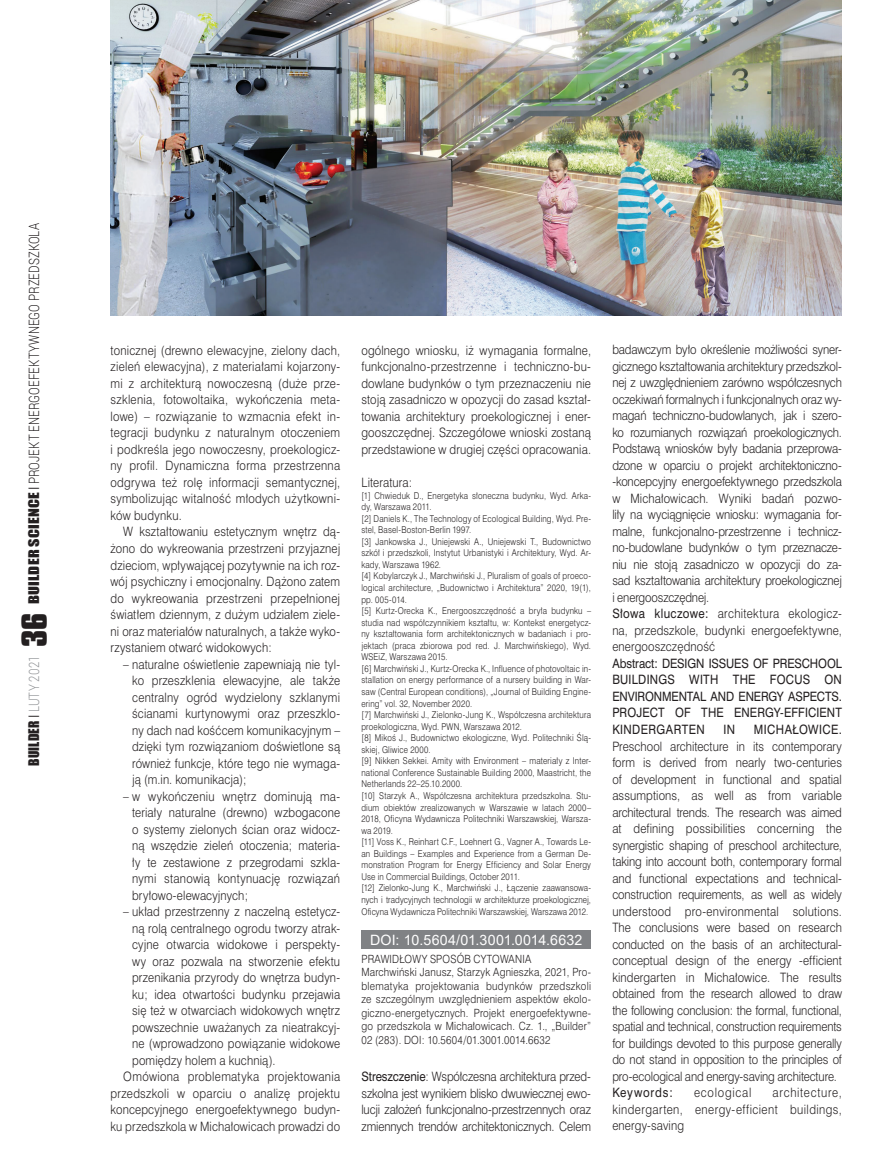
<style>
.page{position:relative;width:893px;height:1170px;background:#fff}
.page>*{position:absolute;margin:0;border:0;box-sizing:border-box;transform-origin:0 0}
.t1{font:300 14.25px "Roboto";letter-spacing:.01em;color:#231f20;scale:.8 1}
.Fot_podpis{font:14.25px "Arial";letter-spacing:.01em;color:#fff}
.t2{font:300 14.25px "Roboto";letter-spacing:.005em;color:#939598;scale:.8 1}
.tekst_swiss{font:12px/16.5px "Swis 721 Lt PL";letter-spacing:.015em;color:#231f20;text-align:justify;scale:.89 1}
.ABSTRAKT_ANGIELSKI{font:12px/16.5px "Swis 721 Lt PL";letter-spacing:.015em;color:#231f20;text-align:justify;scale:.89 1}
.ABSTRAKT_POLSKI{font:12px/16.5px "Swis 721 Lt PL";letter-spacing:-.01em;color:#231f20;text-align:justify;scale:.89 1}
.ABSTRAKT_ANGIELSKI-2{font:12px/16.5px "Swis 721 PL";letter-spacing:.015em;color:#231f20;text-align:justify;scale:.89 1}
.LIITERATURA{font:12px "Swis 721 Lt PL";letter-spacing:.01em;color:#231f20;scale:.89 1}
.ABSTRAKT_ANGIELSKI-3{font:12px "Swis 721 Lt PL";letter-spacing:.065em;color:#231f20;scale:.89 1}
.ABSTRAKT_ANGIELSKI-4{font:12px "Swis 721 PL";letter-spacing:.065em;color:#231f20;scale:.89 1}
.PRAWIDLOWY_SPOSOB_CY{font:10.5px/13.5px "Swis 721 Lt PL";letter-spacing:.02em;color:#231f20;text-align:justify;scale:.89 1}
.LITERATURA_WYLICZENI{font:8.7px/11.6px "Swis 721 Lt PL";letter-spacing:.02em;color:#231f20;text-align:justify;scale:.86 1}
.s1{font-family:"Impact";font-weight:400;font-size:13.5px}
.s2{font-family:"Swis 721 Lt PL";font-weight:400;font-size:13.5px}
.s3{font-family:"Impact";font-weight:400;font-size:13.5px;color:#231f20}
.s4{font-family:"Swis 721 Lt PL";font-weight:400;font-size:13.5px;color:#231f20}
.s5{font-family:"Compacta PL";font-weight:700;font-size:30px;color:#231f20}
.s6{font-family:"Swis 721 PL"}
</style>
<div class="page">
<div style="left:361px;top:930px;width:230px;height:19px;background:#808285"></div>
<img style="left:111px;top:0;width:731px;height:315px">
<p class="t1" style="left:24px;top:604px;width:478px;rotate:-90deg"><span class="s1">BUILDER SCIENCE</span> <span class="s2">I</span> PROJEKT ENERGOEFEKTYWNEGO PRZEDSZKOLA</p>
<p class="t2" style="left:24px;top:765px;width:192px;rotate:-90deg"><span class="s3">BUILDER</span> <span class="s4">I</span> LUTY 2021 <span class="s5">36</span></p>
<p class="tekst_swiss" style="left:111px;top:342px;width:259px">tonicznej (drewno elewacyjne, zielony dach, zieleń elewacyjna), z materiałami kojarzony&shy;mi z architekturą nowoczesną (duże prze&shy;szklenia, fotowoltaika, wykończenia meta&shy;lowe) – rozwiązanie to wzmacnia efekt in&shy;tegracji budynku z naturalnym otoczeniem i podkreśla jego nowoczesny, proekologicz&shy;ny profil. Dynamiczna forma przestrzenna odgrywa też rolę informacji semantycznej, symbolizując witalność młodych użytkowni&shy;ków budynku.</p>
<p class="tekst_swiss" style="left:111px;top:523px;width:259px;text-indent:13px">W kształtowaniu estetycznym wnętrz dą&shy;żono do wykreowania przestrzeni przyjaznej dzieciom, wpływającej pozytywnie na ich roz&shy;wój psychiczny i emocjonalny. Dążono zatem do wykreowania przestrzeni przepełnionej światłem dziennym, z dużym udziałem ziele&shy;ni oraz materiałów naturalnych, a także wyko&shy;rzystaniem otwarć widokowych:</p>
<p class="tekst_swiss" style="left:132px;top:655px;width:235px;text-indent:-9px">– naturalne oświetlenie zapewniają nie tyl&shy;ko przeszklenia elewacyjne, ale także centralny ogród wydzielony szklanymi ścianami kurtynowymi oraz przeszklo&shy;ny dach nad kośćcem komunikacyjnym – dzięki tym rozwiązaniom doświetlone są również funkcje, które tego nie wymaga&shy;ją (m.in. komunikacja);</p>
<p class="tekst_swiss" style="left:132px;top:787px;width:235px;text-indent:-9px">– w wykończeniu wnętrz dominują ma&shy;teriały naturalne (drewno) wzbogacone o systemy zielonych ścian oraz widocz&shy;ną wszędzie zieleń otoczenia; materia&shy;ły te zestawione z przegrodami szkla&shy;nymi stanowią kontynuację rozwiązań bryłowo-elewacyjnych;</p>
<p class="tekst_swiss" style="left:132px;top:903px;width:235px;text-indent:-9px">– układ przestrzenny z naczelną estetycz&shy;ną rolą centralnego ogrodu tworzy atrak&shy;cyjne otwarcia widokowe i perspekty&shy;wy oraz pozwala na stworzenie efektu przenikania przyrody do wnętrza budyn&shy;ku; idea otwartości budynku przejawia się też w otwarciach widokowych wnętrz powszechnie uważanych za nieatrakcyj&shy;ne (wprowadzono powiązanie widokowe pomiędzy holem a kuchnią).</p>
<p class="tekst_swiss" style="left:111px;top:1068px;width:260px;text-indent:13px">Omówiona problematyka projektowania przedszkoli w oparciu o analizę projektu koncepcyjnego energoefektywnego budyn&shy;ku przedszkola w Michałowicach prowadzi do</p>
<p class="tekst_swiss" style="left:361px;top:342px;width:259px">ogólnego wniosku, iż wymagania formalne, funkcjonalno-przestrzenne i techniczno-bu&shy;dowlane budynków o tym przeznaczeniu nie stoją zasadniczo w opozycji do zasad kształ&shy;towania architektury proekologicznej i ener&shy;gooszczędnej. Szczegółowe wnioski zostaną przedstawione w drugiej części opracowania.</p>
<p class="LIITERATURA" style="left:361px;top:474px;width:59px">Literatura:</p>
<p class="LITERATURA_WYLICZENI" style="left:361px;top:489px;width:268px">[1] Chwieduk D., Energetyka słoneczna budynku, Wyd. Arka&shy;dy, Warszawa 2011.</p>
<p class="LITERATURA_WYLICZENI" style="left:361px;top:512px;width:268px">[2] Daniels K., The Technology of Ecological Building, Wyd. Pre&shy;stel, Basel-Boston-Berlin 1997.</p>
<p class="LITERATURA_WYLICZENI" style="left:361px;top:535px;width:268px">[3] Jankowska J., Uniejewski A., Uniejewski T., Budownictwo szkół i przedszkoli, Instytut Urbanistyki i Architektury, Wyd. Ar&shy;kady, Warszawa 1962.</p>
<p class="LITERATURA_WYLICZENI" style="left:361px;top:570px;width:268px">[4] Kobylarczyk J., Marchwiński J., Pluralism of goals of proeco&shy;logical architecture, „Budownictwo i Architektura” 2020, 19(1), pp. 005-014.</p>
<p class="LITERATURA_WYLICZENI" style="left:361px;top:605px;width:268px">[5] Kurtz-Orecka K., Energooszczędność a bryła budynku – studia nad współczynnikiem kształtu, w: Kontekst energetycz&shy;ny kształtowania form architektonicznych w badaniach i pro&shy;jektach (praca zbiorowa pod red. J. Marchwińskiego), Wyd.<br>WSEiZ, Warszawa 2015.</p>
<p class="LITERATURA_WYLICZENI" style="left:361px;top:662px;width:268px">[6] Marchwiński J., Kurtz-Orecka K., Influence of photovoltaic in&shy;stallation on energy performance of a nursery building in War&shy;saw (Central European conditions), „Journal of Building Engine&shy;ering” vol. 32, November 2020.</p>
<p class="LITERATURA_WYLICZENI" style="left:361px;top:708px;width:268px">[7] Marchwiński J., Zielonko-Jung K., Współczesna architektura proekologiczna, Wyd. PWN, Warszawa 2012.</p>
<p class="LITERATURA_WYLICZENI" style="left:361px;top:732px;width:268px">[8] Mikoś J., Budownictwo ekologiczne, Wyd. Politechniki Ślą&shy;skiej, Gliwice 2000.</p>
<p class="LITERATURA_WYLICZENI" style="left:361px;top:755px;width:268px">[9] Nikken Sekkei. Amity with Environment – materiały z Inter&shy;national Conference Sustainable Building 2000, Maastricht, the Netherlands 22–25.10.2000.</p>
<p class="LITERATURA_WYLICZENI" style="left:361px;top:789px;width:268px">[10] Starzyk A., Współczesna architektura przedszkolna. Stu&shy;dium obiektów zrealizowanych w Warszawie w latach 2000– 2018, Oficyna Wydawnicza Politechniki Warszawskiej, Warsza&shy;wa 2019.</p>
<p class="LITERATURA_WYLICZENI" style="left:361px;top:836px;width:268px">[11] Voss K., Reinhart C.F., Loehnert G., Vagner A., Towards Le&shy;an Buildings – Examples and Experience from a German De&shy;monstration Program for Energy Efficiency and Solar Energy Use in Commercial Buildings, October 2011.</p>
<p class="LITERATURA_WYLICZENI" style="left:361px;top:882px;width:268px">[12] Zielonko-Jung K., Marchwiński J., Łączenie zaawansowa&shy;nych i tradycyjnych technologii w architekturze proekologicznej, Oficyna Wydawnicza Politechniki Warszawskiej, Warszawa 2012.</p>
<p class="Fot_podpis" style="left:370px;top:930px;width:214px">DOI: 10.5604/01.3001.0014.6632</p>
<p class="PRAWIDLOWY_SPOSOB_CY" style="left:361px;top:951px;width:192px">PRAWIDŁOWY SPOSÓB CYTOWANIA</p>
<p class="PRAWIDLOWY_SPOSOB_CY" style="left:361px;top:965px;width:259px">Marchwiński Janusz, Starzyk Agnieszka, 2021, Pro&shy;blematyka projektowania budynków przedszkoli ze szczególnym uwzględnieniem aspektów ekolo&shy;giczno-energetycznych. Projekt energoefektywne&shy;go przedszkola w Michałowicach. Cz. 1., „Builder” 02 (283). DOI: 10.5604/01.3001.0014.6632</p>
<p class="ABSTRAKT_POLSKI" style="left:361px;top:1068px;width:259px"><span class="s6">Streszczenie</span>: Współczesna architektura przed&shy;szkolna jest wynikiem blisko dwuwiecznej ewo&shy;lucji założeń funkcjonalno-przestrzennych oraz zmiennych trendów architektonicznych. Celem</p>
<p class="ABSTRAKT_POLSKI" style="left:612px;top:341px;width:259px">badawczym było określenie możliwości syner&shy;gicznego kształtowania architektury przedszkol&shy;nej z uwzględnieniem zarówno współczesnych oczekiwań formalnych i funkcjonalnych oraz wy&shy;magań techniczno-budowlanych, jak i szero&shy;ko rozumianych rozwiązań proekologicznych.<br>Podstawą wniosków były badania przeprowa&shy;dzone w oparciu o projekt architektoniczno--koncepcyjny energoefektywnego przedszkola w Michałowicach. Wyniki badań pozwo&shy;liły na wyciągnięcie wniosku: wymagania for&shy;malne, funkcjonalno-przestrzenne i technicz&shy;no-budowlane budynków o tym przeznacze&shy;niu nie stoją zasadniczo w opozycji do za&shy;sad kształtowania architektury proekologicznej i energooszczędnej.</p>
<p class="ABSTRAKT_POLSKI" style="left:612px;top:605px;width:259px"><span class="s6">Słowa kluczowe:</span> architektura ekologicz&shy;na, przedszkole, budynki energoefektywne, energooszczędność</p>
<p class="ABSTRAKT_ANGIELSKI-2" style="left:612px;top:655px;width:260px">Abstract: DESIGN ISSUES OF PRESCHOOL BUILDINGS WITH THE FOCUS ON ENVIRONMENTAL AND ENERGY ASPECTS.<br>PROJECT OF THE ENERGY-EFFICIENT KINDERGARTEN</p>
<p class="ABSTRAKT_ANGIELSKI" style="left:612px;top:721px;width:260px;text-indent:142px"><span class="s6">MICHAŁOWICE.<br></span>Preschool architecture in its contemporary form is derived from nearly two-centuries of development in functional and spatial assumptions, as well as from variable architectural trends. The research was aimed at defining possibilities concerning the synergistic shaping of preschool architecture, taking into account both, contemporary formal and functional expectations and technical&shy;construction requirements, as well as widely understood pro-environmental solutions.<br>The conclusions were based on research conducted on the basis of an architectural&shy;conceptual design of the energy -efficient kindergarten in Michałowice. The results obtained from the research allowed to draw the following conclusion: the formal, functional, spatial and technical, construction requirements for buildings devoted to this purpose generally do not stand in opposition to the principles of pro-ecological and energy-saving architecture.</p>
<p class="ABSTRAKT_ANGIELSKI-4" style="left:612px;top:1084px;width:69px">Keywords:</p>
<p class="ABSTRAKT_ANGIELSKI-3" style="left:694px;top:1084px;width:66px">ecological</p>
<p class="ABSTRAKT_ANGIELSKI-2" style="left:724px;top:721px;width:15px">IN</p>
<p class="ABSTRAKT_ANGIELSKI" style="left:612px;top:1084px;width:259px;text-indent:160px">architecture, kindergarten, energy-efficient buildings, energy-saving</p>
</div>
